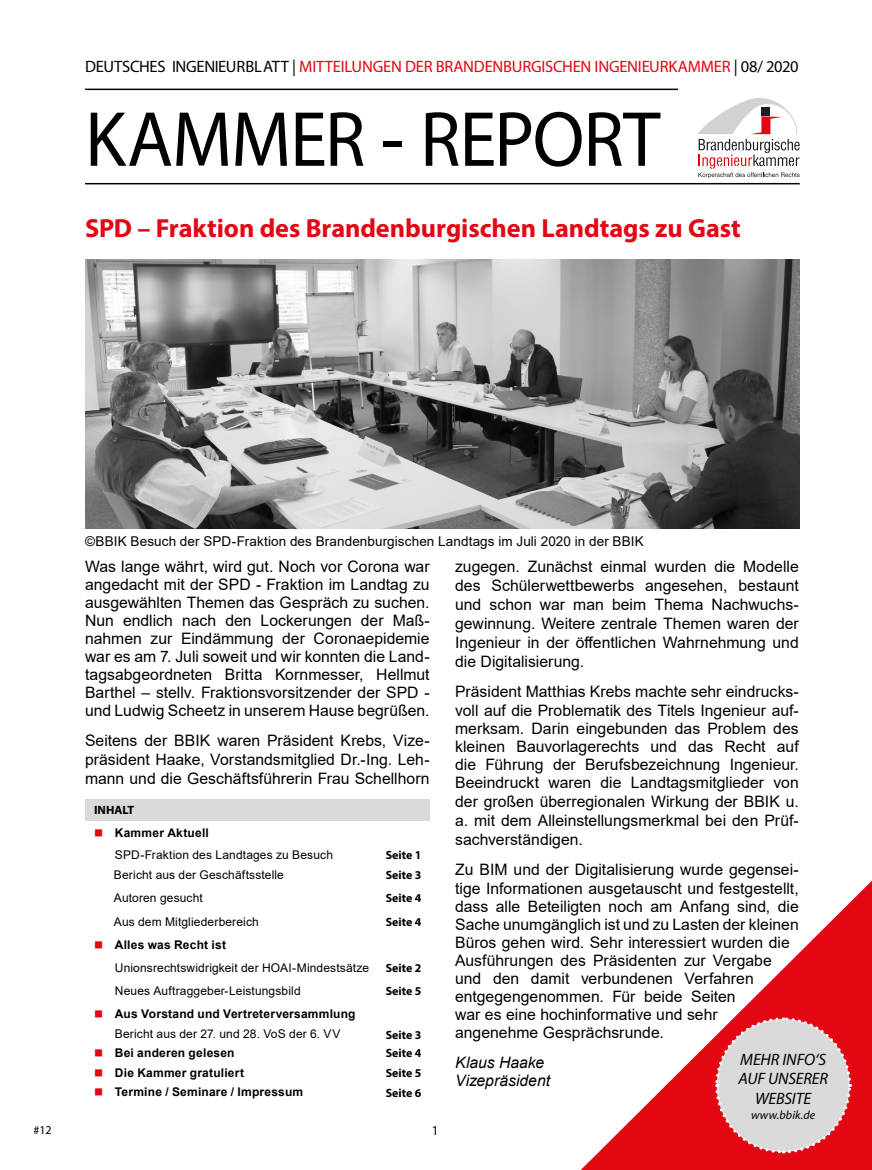
<style>
.page{position:relative;width:872px;height:1170px;background:#fff}
.page>*{position:absolute;margin:0;border:0;box-sizing:border-box;transform-origin:0 0}
.t1{font:78.75px "Myriad Pro";letter-spacing:-.015em;color:#000;scale:.95 1}
.t2{font:700 26.25px "Myriad Pro";letter-spacing:-.005em;color:#e30613}
.t3{font:16.5px "Myriad Pro";letter-spacing:-.015em;color:#e30613}
.t4{font:italic 16.5px/19.8px "Myriad Pro";letter-spacing:-.01em;color:#000;text-align:center}
.t5{font:15.75px/18.1px "Arial";color:#000;text-align:justify}
.t6{font:italic 15.75px/18px "Arial";color:#000}
.t7{font:13.5px "Arial";letter-spacing:.01em;color:#000}
.t8{font:13.5px "Myriad Pro";color:#000}
.t9{font:12px/21.3px "Arial";letter-spacing:.01em;color:#000}
.t10{font:700 12px/20.2px "Arial";letter-spacing:.02em;color:#000;text-align:center}
.t11{font:700 12px "Myriad Pro";color:#000}
.t12{font:italic 12px "Myriad Pro";letter-spacing:.01em;color:#000}
.t13{font:12px "Myriad Pro";color:#000}
.s1{color:#000}
.s2{font-family:"Leelawadee UI";font-weight:700;color:#e30613}
.s3{font-weight:700}
.s4{font-family:"Leelawadee UI";color:#e30613}
.s5{font-weight:400}
</style>
<div class="page">
<svg style="left:582px;top:880px;width:290px;height:289px"></svg>
<hr style="left:85px;top:89px;width:593px;height:1px;background:#000">
<hr style="left:85px;top:183px;width:714px;height:1px;background:#000">
<svg style="left:697px;top:98px;width:102px;height:80px"></svg>
<img style="left:85px;top:259px;width:714px;height:269px">
<svg style="left:713px;top:1015px;width:139px;height:139px;background:#dda5a8"></svg>
<div style="left:85px;top:799px;width:344px;height:21px;background:#dadada"></div>
<p class="t3" style="left:85px;top:56px;width:715px"><span class="s1">DEUTSCHES INGENIEURBLATT |</span> MITTEILUNGEN DER BRANDENBURGISCHEN INGENIEURKAMMER <span class="s1">| 08/ 2020</span></p>
<h1 class="t1" style="left:85px;top:91px;width:607px">KAMMER - REPORT</h1>
<h2 class="t2" style="left:85px;top:211px;width:657px">SPD – Fraktion des Brandenburgischen Landtags zu Gast</h2>
<p class="t7" style="left:85px;top:532px;width:560px">©BBIK Besuch der SPD-Fraktion des Brandenburgischen Landtags im Juli 2020 in der BBIK</p>
<p class="t5" style="left:85px;top:557px;width:346px">Was lange währt, wird gut. Noch vor Corona war angedacht mit der SPD - Fraktion im Landtag zu ausgewählten Themen das Gespräch zu suchen.<br>Nun endlich nach den Lockerungen der Maß&shy;nahmen zur Eindämmung der Coronaepidemie war es am 7. Juli soweit und wir konnten die Land&shy;tagsabgeordneten Britta Kornmesser, Hellmut Barthel – stellv. Fraktionsvorsitzender der SPD - und Ludwig Scheetz in unserem Hause begrüßen.</p>
<p class="t5" style="left:85px;top:731px;width:346px;line-height:18.9px">Seitens der BBIK waren Präsident Krebs, Vize&shy;präsident Haake, Vorstandsmitglied Dr.-Ing. Leh&shy;mann und die Geschäftsführerin Frau Schellhorn</p>
<p class="t11" style="left:94px;top:802px;width:42px">INHALT</p>
<p class="t9" style="left:115px;top:822px;width:220px;text-indent:-21px"><span class="s2">◼</span> <span class="s3">Kammer Aktuell<br></span>SPD-Fraktion des Landtages zu Besuch</p>
<p class="t11" style="left:386px;top:847px;width:37px">Seite 1</p>
<p class="t9" style="left:114px;top:864px;width:171px">Bericht aus der Geschäftsstelle</p>
<p class="t11" style="left:386px;top:867px;width:37px">Seite 3</p>
<p class="t9" style="left:114px;top:887px;width:90px">Autoren gesucht</p>
<p class="t11" style="left:386px;top:890px;width:37px">Seite 4</p>
<p class="t9" style="left:114px;top:910px;width:147px">Aus dem Mitgliederbereich</p>
<p class="t11" style="left:386px;top:913px;width:37px">Seite 4</p>
<p class="t9" style="left:115px;top:932px;width:256px;line-height:23.1px;text-indent:-21px"><span class="s2">◼</span> <span class="s3">Alles was Recht ist<br></span>Unionsrechtswidrigkeit der HOAI-Mindestsätze</p>
<p class="t11" style="left:386px;top:960px;width:37px">Seite 2</p>
<p class="t9" style="left:115px;top:979px;width:187px">Neues Auftraggeber-Leistungsbild</p>
<p class="t11" style="left:386px;top:983px;width:37px">Seite 5</p>
<p class="t10" style="left:94px;top:1003px;width:263px"><span class="s4">◼</span> Aus Vorstand und Vertreterversammlung<br><span class="s5">Bericht aus der 27. und 28. VoS der 6. VV</span></p>
<p class="t11" style="left:386px;top:1026px;width:37px">Seite 3</p>
<p class="t10" style="left:94px;top:1042px;width:142px"><span class="s4">◼</span> Bei anderen gelesen</p>
<p class="t11" style="left:386px;top:1045px;width:37px">Seite 4</p>
<p class="t10" style="left:94px;top:1062px;width:152px"><span class="s4">◼</span> Die Kammer gratuliert</p>
<p class="t11" style="left:386px;top:1064px;width:37px">Seite 5</p>
<p class="t10" style="left:94px;top:1082px;width:211px"><span class="s4">◼</span> Termine / Seminare / Impressum</p>
<p class="t11" style="left:386px;top:1084px;width:37px">Seite 6</p>
<p class="t13" style="left:33px;top:1122px;width:20px">#12</p>
<p class="t8" style="left:432px;top:1121px;width:8px">1</p>
<p class="t5" style="left:455px;top:557px;width:345px;line-height:18.9px">zugegen. Zunächst einmal wurden die Modelle des Schülerwettbewerbs angesehen, bestaunt und schon war man beim Thema Nachwuchs&shy;gewinnung. Weitere zentrale Themen waren der Ingenieur in der öffentlichen Wahrnehmung und die Digitalisierung.</p>
<p class="t5" style="left:455px;top:681px;width:345px;line-height:18.6px">Präsident Matthias Krebs machte sehr eindrucks&shy;voll auf die Problematik des Titels Ingenieur auf&shy;merksam. Darin eingebunden das Problem des kleinen Bauvorlagerechts und das Recht auf die Führung der Berufsbezeichnung Ingenieur.<br>Beeindruckt waren die Landtagsmitglieder von der großen überregionalen Wirkung der BBIK u. a. mit dem Alleinstellungsmerkmal bei den Prüf&shy;sachverständigen.</p>
<p class="t5" style="left:455px;top:860px;width:345px;text-align:left">Zu BIM und der Digitalisierung wurde gegensei&shy;tige Informationen ausgetauscht und festgestellt, dass alle Beteiligten noch am Anfang sind, die Sache unumgänglich ist und zu Lasten der kleinen Büros gehen wird. Sehr interessiert wurden die Ausführungen des Präsidenten zur Vergabe und den damit verbundenen Verfahren entgegengenommen. Für beide Seiten<br>war es eine hochinformative und sehr angenehme Gesprächsrunde.</p>
<p class="t6" style="left:455px;top:1053px;width:96px">Klaus Haake<br>Vizepräsident</p>
<p class="t4" style="left:738px;top:1048px;width:91px">MEHR INFO‘S<br>AUF UNSERER<br>WEBSITE</p>
<p class="t12" style="left:751px;top:1107px;width:66px">www.bbik.de</p>
</div>
